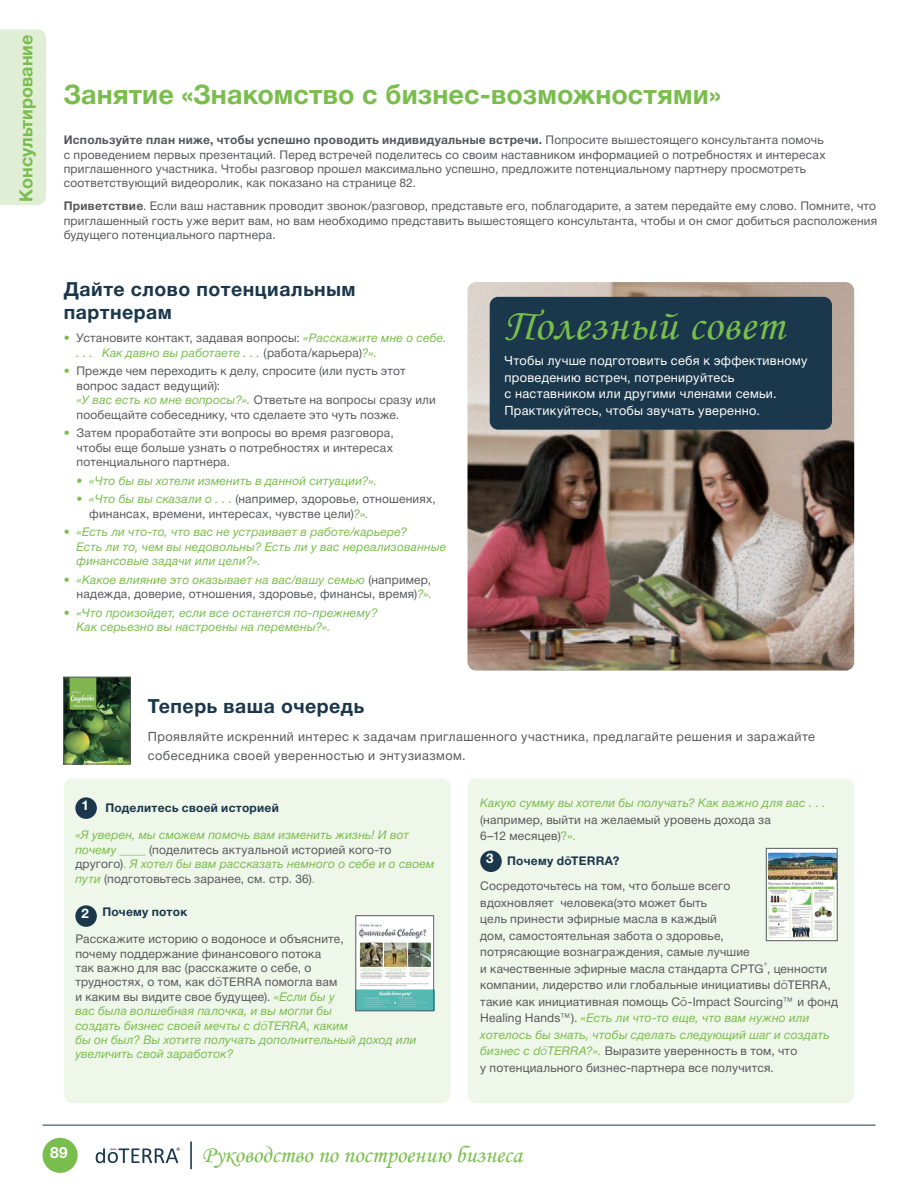
<style>
.page{position:relative;width:918px;height:1188px;background:#fff}
.page>*{position:absolute;margin:0;border:0;box-sizing:border-box;transform-origin:0 0}
.Tab_12_pt_bold{font:45px "Monotype Corsiva";letter-spacing:.015em;color:#79bd4c}
.Title_20_pt{font:700 27px "Helvetica Neue Cyr";letter-spacing:.005em;color:#79bd4c}
.t1{font:23.7px "Monotype Corsiva";color:#79bd4c}
.Tab_12_pt_bold-2{font:700 19.5px/23.4px "Helvetica Neue Cyr";letter-spacing:.025em;color:#1a374b}
.t2{font:700 18px "Helvetica Neue Cyr";color:#79bd4c}
.t3{font:700 15.6px "Helvetica Neue Cyr";color:#fff}
.t4{font:700 15px "Helvetica Neue Cyr";color:#79bd4c}
.t5{font:700 13.5px "Helvetica Neue Cyr";color:#fff}
.Body_Copy_8_5_pt_13{font:12.75px/16.5px "Helvetica Neue Cyr";letter-spacing:.025em;color:#fff}
.Tab_12_pt_bold-3{font:12.75px/19.5px "Helvetica Neue Cyr";letter-spacing:.035em;color:#57585a}
.Body_Copy_8_pt_13_pt{font:12px/14.4px "Helvetica Neue Cyr";letter-spacing:.015em;color:#57585a}
.Body_Copy_8_pt_13_pt-2{font:italic 12px/14.4px "Helvetica Neue Cyr";letter-spacing:.015em;color:#79bd4c}
.Body_Copy_8_pt_13_pt-3{font:700 12px "Helvetica Neue Cyr";letter-spacing:.02em;color:#1a374b}
.s1{font-weight:700}
.s2{color:#79bd4c}
.s3{font-style:italic;color:#79bd4c}
.s4{font-style:normal;color:#57585a}
.s5{font-style:normal}
.s6{font-family:"Raleway"}
.s7{font-family:"Raleway";font-style:italic;color:#79bd4c}
</style>
<div class="page">
<div style="left:43px;top:1138px;width:35px;height:35px;background:#79bd4c;border-radius:50%"></div>
<svg style="left:96px;top:1148px;width:84px;height:15px"></svg>
<hr style="left:190px;top:1141px;width:2px;height:28px;background:#1a374b">
<hr style="left:43px;top:1125px;width:832px;height:1px;background:#1a374b">
<div style="left:468px;top:778px;width:386px;height:325px;background:#eff6ea;border-radius:9px"></div>
<img style="left:468px;top:282px;width:386px;height:389px">
<div style="left:490px;top:297px;width:342px;height:133px;background:#1a374b;border-radius:9px"></div>
<div style="left:64px;top:778px;width:386px;height:325px;background:#eff6ea;border-radius:9px"></div>
<div style="left:75px;top:797px;width:22px;height:22px;background:#1a374b;border-radius:50%"></div>
<div style="left:480px;top:851px;width:22px;height:21px;background:#1a374b;border-radius:50%"></div>
<div style="left:75px;top:905px;width:22px;height:22px;background:#1a374b;border-radius:50%"></div>
<img style="left:357px;top:917px;width:75px;height:92px">
<div style="left:355px;top:915px;width:79px;height:96px;border:1px solid #57585a"></div>
<img style="left:768px;top:850px;width:67px;height:89px">
<div style="left:766px;top:848px;width:71px;height:93px;border:1px solid #57585a"></div>
<img style="left:65px;top:679px;width:63px;height:83px">
<div style="left:63px;top:677px;width:67px;height:87px;border:1px solid #57585a"></div>
<div style="left:0;top:30px;width:46px;height:175px;background:#e0eed6"></div>
<p class="t2" style="left:16px;top:202px;width:169px;rotate:-90deg">Консультирование</p>
<p class="t4" style="left:14px;top:125px;width:80px;rotate:-90deg">партнеров</p>
<h3 class="t2" style="left:15px;top:149px;width:87px;rotate:-90deg">Офо мле</h3>
<p class="Title_20_pt" style="left:64px;top:80px;width:659px">Занятие «Знакомство с бизнес-возможностями»</p>
<p class="Body_Copy_8_pt_13_pt" style="left:64px;top:133px;width:763px"><span class="s1">Используйте план ниже, чтобы успешно проводить индивидуальные встречи.</span> Попросите вышестоящего консультанта помочь с проведением первых презентаций. Перед встречей поделитесь со своим наставником информацией о потребностях и интересах приглашенного участника. Чтобы разговор прошел максимально успешно, предложите потенциальному партнеру просмотреть соответствующий видеоролик, как показано на странице 82.</p>
<p class="Body_Copy_8_pt_13_pt" style="left:64px;top:199px;width:815px;text-align:justify"><span class="s1">Приветствие</span>. Если ваш наставник проводит звонок/разговор, представьте его, поблагодарите, а затем передайте ему слово. Помните, что приглашенный гость уже верит вам, но вам необходимо представить вышестоящего консультанта, чтобы и он смог добиться расположения будущего потенциального партнера.</p>
<p class="Tab_12_pt_bold-2" style="left:64px;top:278px;width:293px">Дайте слово потенциальным партнерам</p>
<p class="Body_Copy_8_pt_13_pt" style="left:77px;top:331px;width:372px;text-indent:-13px"><span class="s2">•</span> Установите контакт, задавая вопросы: <span class="s3">«Расскажите мне о себе. . . . Как давно вы работаете . . .</span> (работа/карьера)<span class="s3">?».</span></p>
<p class="Body_Copy_8_pt_13_pt" style="left:77px;top:364px;width:361px;text-indent:-13px"><span class="s2">•</span> Прежде чем переходить к делу, спросите (или пусть этот вопрос задаст ведущий):<br><span class="s3">«У вас есть ко мне вопросы?».</span> Ответьте на вопросы сразу или пообещайте собеседнику, что сделаете это чуть позже.</p>
<p class="Body_Copy_8_pt_13_pt" style="left:77px;top:426px;width:319px;text-align:justify;text-indent:-13px"><span class="s2">•</span> Затем проработайте эти вопросы во время разговора, чтобы еще больше узнать о потребностях и интересах потенциального партнера.</p>
<p class="Body_Copy_8_pt_13_pt-2" style="left:77px;top:473px;width:302px">• «Что бы вы хотели изменить в данной ситуации?».</p>
<p class="Body_Copy_8_pt_13_pt" style="left:89px;top:492px;width:348px;text-indent:-13px"><span class="s3">• «Что бы вы сказали о . . .</span> (например, здоровье, отношениях, финансах, времени, интересах, чувстве цели)<span class="s3">?».</span></p>
<p class="Body_Copy_8_pt_13_pt-2" style="left:77px;top:525px;width:371px;text-indent:-13px">• «Есть ли что-то, что вас не устраивает в работе/карьере?<br>Есть ли то, чем вы недовольны? Есть ли у вас нереализованные финансовые задачи или цели?».</p>
<p class="Body_Copy_8_pt_13_pt" style="left:64px;top:573px;width:370px;text-align:right"><span class="s3">• «Какое влияние это оказывает на вас/вашу семью</span> (например, надежда, доверие, отношения, здоровье, финансы, время)<span class="s3">?».</span></p>
<p class="Body_Copy_8_pt_13_pt-2" style="left:77px;top:606px;width:303px;text-indent:-13px">• «Что произойдет, если все останется по-прежнему?<br>Как серьезно вы настроены на перемены?».</p>
<p class="Tab_12_pt_bold" style="left:504px;top:298px;width:282px">Полезный совет</p>
<p class="Body_Copy_8_5_pt_13" style="left:505px;top:353px;width:304px">Чтобы лучше подготовить себя к эффективному проведению встреч, потренируйтесь<br>с наставником или другими членами семьи.<br>Практикуйтесь, чтобы звучать уверенно.</p>
<p class="Tab_12_pt_bold-2" style="left:148px;top:694px;width:218px">Теперь ваша очередь</p>
<p class="Tab_12_pt_bold-3" style="left:148px;top:727px;width:669px">Проявляйте искренний интерес к задачам приглашенного участника, предлагайте решения и заражайте собеседника своей уверенностью и энтузиазмом.</p>
<p class="t5" style="left:81px;top:798px;width:9px">1</p>
<p class="Body_Copy_8_pt_13_pt-3" style="left:105px;top:801px;width:175px">Поделитесь своей историей</p>
<p class="Body_Copy_8_pt_13_pt-2" style="left:75px;top:828px;width:361px">«Я уверен, мы сможем помочь вам изменить жизнь! И вот почему ____ <span class="s4">(поделитесь актуальной историей кого-то другого)</span><span class="s5">.</span> Я хотел бы вам рассказать немного о себе и о своем пути <span class="s4">(подготовьтесь заранее, см. стр. 36)</span><span class="s5">.</span></p>
<p class="Body_Copy_8_pt_13_pt-3" style="left:102px;top:905px;width:86px">Почему поток</p>
<p class="Body_Copy_8_pt_13_pt" style="left:75px;top:932px;width:343px">Расскажите историю о водоносе и объясните,<br>почему поддержание финансового потока<br>так важно для вас (расскажите о себе, о<br>трудностях, о том, как d<span class="s6">ō</span>TERRA помогла вам<br>и каким вы видите свое будущее). <span class="s3">«Если бы у<br>вас была волшебная палочка, и вы могли бы<br>создать бизнес своей мечты с d</span><span class="s7">ō</span><span class="s3">TERRA, каким<br>бы он был? Вы хотите получать дополнительный доход или увеличить свой заработок?</span></p>
<p class="t5" style="left:81px;top:906px;width:9px">2</p>
<p class="Body_Copy_8_pt_13_pt" style="left:480px;top:795px;width:347px;line-height:16.5px"><span class="s3">Какую сумму вы хотели бы получать? Как важно для вас . . . </span>(например, выйти на желаемый уровень дохода за<br>6–12 месяцев)<span class="s2">?».</span></p>
<p class="Body_Copy_8_pt_13_pt-3" style="left:507px;top:854px;width:114px">Почему d<span class="s6">ō</span>TERRA?</p>
<p class="Body_Copy_8_pt_13_pt" style="left:480px;top:878px;width:359px;line-height:16.5px">Сосредоточьтесь на том, что больше всего<br>вдохновляет человека(это может быть<br>цель принести эфирные масла в каждый<br>дом, самостоятельная забота о здоровье,<br>потрясающие вознаграждения, самые лучшие<br>и качественные эфирные масла стандарта CPTG<sup>®</sup>, ценности компании, лидерство или глобальные инициативы d<span class="s6">ō</span>TERRA, такие как инициативная помощь C<span class="s6">ō</span>-Impact Sourcing™ и фонд Healing Hands™). <span class="s3">«Есть ли что-то еще, что вам нужно или хотелось бы знать, чтобы сделать следующий шаг и создать бизнес с d</span><span class="s7">ō</span><span class="s3">TERRA?».</span> Выразите уверенность в том, что<br>у потенциального бизнес-партнера все получится.</p>
<p class="t5" style="left:486px;top:851px;width:9px">3</p>
<h3 class="t3" style="left:50px;top:1144px;width:19px">89</h3>
<h3 class="t1" style="left:202px;top:1140px;width:322px">Руководство по построению бизнеса</h3>
</div>
